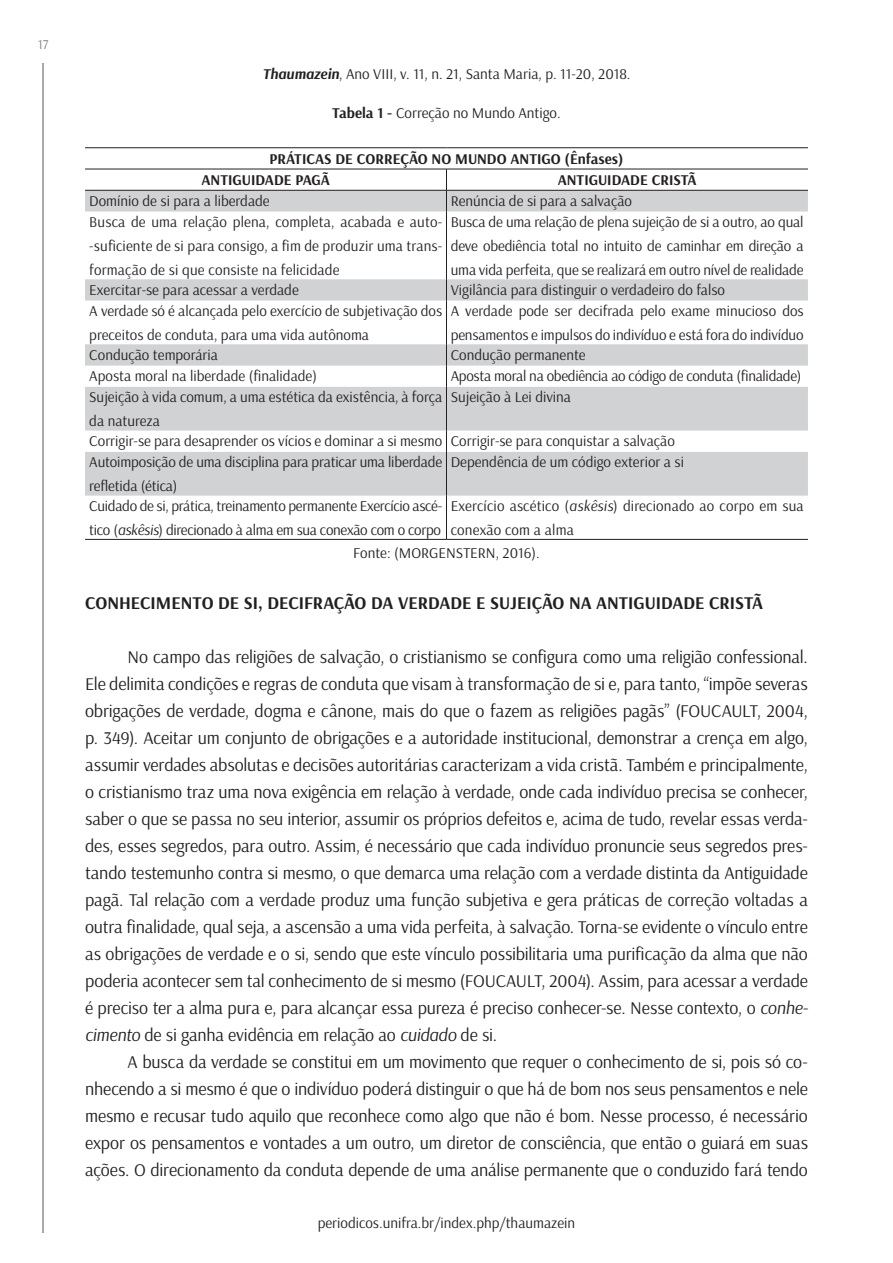
<style>
.page{position:relative;width:893px;height:1263px;background:#fff}
.page>*{position:absolute;margin:0;border:0;box-sizing:border-box;transform-origin:0 0}
.t1{font:18px/27px "Arsenal";letter-spacing:-.01em;color:#231f20;text-align:justify}
.t2{font:700 18px "Arsenal";color:#231f20}
.t3{font:15px/24px "Arsenal";color:#231f20}
.t4{font:15px/24px "Arsenal";letter-spacing:-.02em;color:#231f20}
.t5{font:700 15px/21.3px "Arsenal";color:#231f20}
.t6{font:13.5px "Arsenal";color:#808285}
.s1{font-weight:700;font-style:italic}
.s2{font-weight:700}
.s3{font-style:italic}
</style>
<div class="page">
<hr style="left:43px;top:64px;width:1px;height:1169px;background:#a8a9ad">
<svg style="left:85px;top:191px;width:723px;height:305px"></svg>
<hr style="left:85px;top:539px;width:361px;height:1px;background:#231f20">
<hr style="left:446px;top:539px;width:362px;height:1px;background:#231f20">
<hr style="left:85px;top:147px;width:361px;height:1px;background:#231f20">
<hr style="left:446px;top:147px;width:362px;height:1px;background:#231f20">
<hr style="left:85px;top:169px;width:361px;height:1px;background:#231f20">
<hr style="left:446px;top:169px;width:362px;height:1px;background:#231f20">
<hr style="left:85px;top:190px;width:361px;height:1px;background:#231f20">
<hr style="left:446px;top:190px;width:362px;height:1px;background:#231f20">
<hr style="left:446px;top:212px;width:1px;height:67px;background:#231f20">
<svg style="left:446px;top:279px;width:1px;height:22px"></svg>
<hr style="left:446px;top:301px;width:1px;height:43px;background:#231f20">
<svg style="left:446px;top:344px;width:1px;height:43px"></svg>
<hr style="left:446px;top:387px;width:1px;height:44px;background:#231f20">
<svg style="left:446px;top:431px;width:1px;height:21px"></svg>
<hr style="left:446px;top:452px;width:1px;height:44px;background:#231f20">
<hr style="left:446px;top:496px;width:1px;height:43px;background:#231f20">
<svg style="left:446px;top:169px;width:1px;height:43px"></svg>
<p class="t6" style="left:38px;top:36px;width:12px">17</p>
<p class="t3" style="left:262px;top:62px;width:370px"><span class="s1">Thaumazein</span>, Ano VIII, v. 11, n. 21, Santa Maria, p. 11-20, 2018.</p>
<p class="t3" style="left:332px;top:101px;width:230px"><span class="s2">Tabela 1 -</span> Correção no Mundo Antigo.</p>
<p class="t5" style="left:201px;top:149px;width:424px;text-indent:68px">PRÁTICAS DE CORREÇÃO NO MUNDO ANTIGO (Ênfases)<br>ANTIGUIDADE PAGÃ</p>
<p class="t5" style="left:558px;top:170px;width:141px">ANTIGUIDADE CRISTÃ</p>
<p class="t3" style="left:89px;top:189px;width:182px">Domínio de si para a liberdade</p>
<p class="t3" style="left:451px;top:189px;width:183px">Renúncia de si para a salvação</p>
<p class="t3" style="left:89px;top:210px;width:354px;text-align:justify">Busca de uma relação plena, completa, acabada e auto--suficiente de si para consigo, a fim de produzir uma trans&shy;formação de si que consiste na felicidade</p>
<p class="t3" style="left:451px;top:210px;width:354px;text-align:justify">Busca de uma relação de plena sujeição de si a outro, ao qual deve obediência total no intuito de caminhar em direção a uma vida perfeita, que se realizará em outro nível de realidade</p>
<p class="t3" style="left:89px;top:278px;width:211px">Exercitar-se para acessar a verdade</p>
<p class="t3" style="left:451px;top:278px;width:276px">Vigilância para distinguir o verdadeiro do falso</p>
<p class="t3" style="left:89px;top:299px;width:354px">A verdade só é alcançada pelo exercício de subjetivação dos preceitos de conduta, para uma vida autônoma</p>
<p class="t3" style="left:451px;top:299px;width:354px">A verdade pode ser decifrada pelo exame minucioso dos pensamentos e impulsos do indivíduo e está fora do indivíduo</p>
<p class="t3" style="left:89px;top:343px;width:130px">Condução temporária</p>
<p class="t3" style="left:451px;top:343px;width:137px">Condução permanente</p>
<p class="t3" style="left:89px;top:364px;width:229px">Aposta moral na liberdade (finalidade)</p>
<p class="t4" style="left:451px;top:364px;width:352px">Aposta moral na obediência ao código de conduta (finalidade)</p>
<p class="t3" style="left:89px;top:385px;width:354px">Sujeição à vida comum, a uma estética da existência, à força da natureza</p>
<p class="t3" style="left:451px;top:385px;width:122px">Sujeição à Lei divina</p>
<p class="t3" style="left:89px;top:430px;width:587px;line-height:21.3px">Corrigir-se para desaprender os vícios e dominar a si mesmo Corrigir-se para conquistar a salvação<br>Autoimposição de uma disciplina para praticar uma liberdade</p>
<p class="t3" style="left:89px;top:474px;width:90px">refletida (ética)</p>
<p class="t3" style="left:451px;top:450px;width:235px">Dependência de um código exterior a si</p>
<p class="t4" style="left:89px;top:494px;width:354px">Cuidado de si, prática, treinamento permanente Exercício ascé&shy;tico (<span class="s3">askêsis</span>) direcionado à alma em sua conexão com o corpo</p>
<p class="t3" style="left:451px;top:494px;width:354px">Exercício ascético (<span class="s3">askêsis</span>) direcionado ao corpo em sua conexão com a alma</p>
<p class="t3" style="left:353px;top:541px;width:188px">Fonte: (MORGENSTERN, 2016).</p>
<p class="t2" style="left:85px;top:591px;width:680px">CONHECIMENTO DE SI, DECIFRAÇÃO DA VERDADE E SUJEIÇÃO NA ANTIGUIDADE CRISTÃ</p>
<p class="t1" style="left:85px;top:643px;width:724px;text-indent:43px">No campo das religiões de salvação, o cristianismo se configura como uma religião confessional.<br>Ele delimita condições e regras de conduta que visam à transformação de si e, para tanto, “impõe severas obrigações de verdade, dogma e cânone, mais do que o fazem as religiões pagãs” (FOUCAULT, 2004, p. 349). Aceitar um conjunto de obrigações e a autoridade institucional, demonstrar a crença em algo, assumir verdades absolutas e decisões autoritárias caracterizam a vida cristã. Também e principalmente, o cristianismo traz uma nova exigência em relação à verdade, onde cada indivíduo precisa se conhecer, saber o que se passa no seu interior, assumir os próprios defeitos e, acima de tudo, revelar essas verda&shy;des, esses segredos, para outro. Assim, é necessário que cada indivíduo pronuncie seus segredos pres&shy;tando testemunho contra si mesmo, o que demarca uma relação com a verdade distinta da Antiguidade pagã. Tal relação com a verdade produz uma função subjetiva e gera práticas de correção voltadas a outra finalidade, qual seja, a ascensão a uma vida perfeita, à salvação. Torna-se evidente o vínculo entre as obrigações de verdade e o si, sendo que este vínculo possibilitaria uma purificação da alma que não poderia acontecer sem tal conhecimento de si mesmo (FOUCAULT, 2004). Assim, para acessar a verdade é preciso ter a alma pura e, para alcançar essa pureza é preciso conhecer-se. Nesse contexto, o <span class="s3">conhe&shy;cimento</span> de si ganha evidência em relação ao <span class="s3">cuidado</span> de si.</p>
<p class="t1" style="left:85px;top:1048px;width:724px;text-indent:43px">A busca da verdade se constitui em um movimento que requer o conhecimento de si, pois só co&shy;nhecendo a si mesmo é que o indivíduo poderá distinguir o que há de bom nos seus pensamentos e nele mesmo e recusar tudo aquilo que reconhece como algo que não é bom. Nesse processo, é necessário expor os pensamentos e vontades a um outro, um diretor de consciência, que então o guiará em suas ações. O direcionamento da conduta depende de uma análise permanente que o conduzido fará tendo</p>
<p class="t3" style="left:318px;top:1211px;width:259px">periodicos.unifra.br/index.php/thaumazein</p>
</div>
